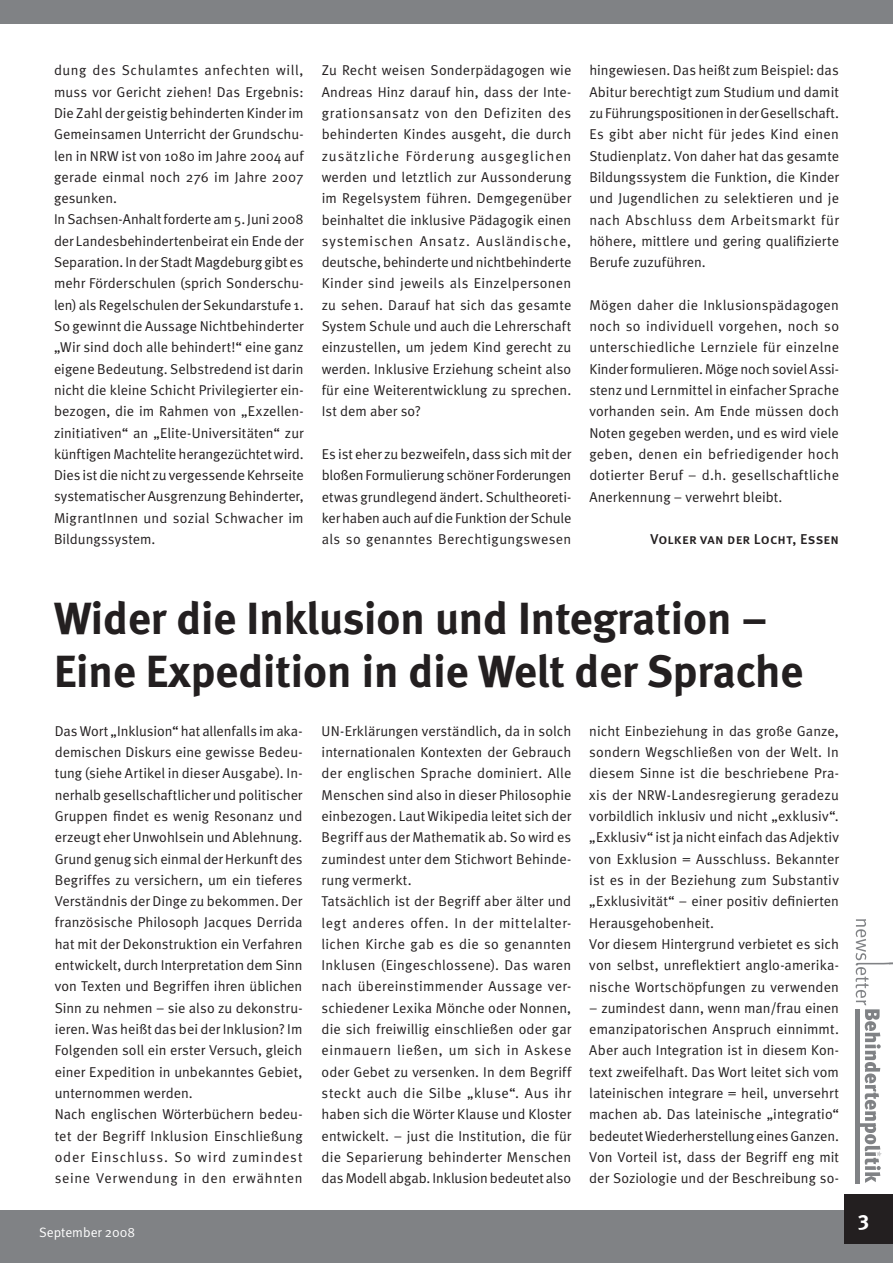
<style>
.page{position:relative;width:893px;height:1263px;background:#fff}
.page>*{position:absolute;margin:0;border:0;box-sizing:border-box;transform-origin:0 0}
.t1{font:45px/53.6px "Meta Bold LF";color:#231f20}
.t2{font:700 21px "Meta";color:#fff}
.t3{font:14.25px/21.3px "Meta Normal";letter-spacing:.005em;color:#231f20;text-align:justify}
.t4{font:14.25px "Meta Medium Caps";letter-spacing:.015em;color:#231f20}
.t5{font:13.5px "Meta Normal";color:#fff}
</style>
<div class="page">
<div style="left:0;top:1210px;width:893px;height:53px;background:#808285"></div>
<div style="left:0;top:0;width:893px;height:24px;background:#808285"></div>
<div style="left:845px;top:1194px;width:48px;height:49px;background:#231f20"></div>
<div style="left:855px;top:1009px;width:5px;height:174px;background:#808285"></div>
<svg style="left:856px;top:919px;width:37px;height:264px"></svg>
<p class="t3" style="left:54px;top:60px;width:251px;text-align:left">dung des Schulamtes anfechten will, muss vor Gericht ziehen! Das Ergebnis:<br>Die Zahl der geistig behinderten Kinder im Gemeinsamen Unterricht der Grundschu&shy;len in NRW ist von 1080 im Jahre 2004 auf gerade einmal noch 276 im Jahre 2007 gesunken.<br>In Sachsen-Anhalt forderte am 5. Juni 2008 der Landesbehindertenbeirat ein Ende der Separation. In der Stadt Magdeburg gibt es mehr Förderschulen (sprich Sonderschu&shy;len) als Regelschulen der Sekundarstufe 1.<br>So gewinnt die Aussage Nichtbehinderter „Wir sind doch alle behindert!“ eine ganz eigene Bedeutung. Selbstredend ist darin nicht die kleine Schicht Privilegierter ein&shy;bezogen, die im Rahmen von „Exzellen&shy;zinitiativen“ an „Elite-Universitäten“ zur künftigen Machtelite herangezüchtet wird.<br>Dies ist die nicht zu vergessende Kehrseite systematischer Ausgrenzung Behinderter, MigrantInnen und sozial Schwacher im Bildungssystem.</p>
<p class="t3" style="left:322px;top:60px;width:251px">Zu Recht weisen Sonderpädagogen wie Andreas Hinz darauf hin, dass der Inte&shy;grationsansatz von den Defiziten des behinderten Kindes ausgeht, die durch zusätzliche Förderung ausgeglichen werden und letztlich zur Aussonderung im Regelsystem führen. Demgegenüber beinhaltet die inklusive Pädagogik einen systemischen Ansatz. Ausländische, deutsche, behinderte und nichtbehinderte Kinder sind jeweils als Einzelpersonen zu sehen. Darauf hat sich das gesamte System Schule und auch die Lehrerschaft einzustellen, um jedem Kind gerecht zu werden. Inklusive Erziehung scheint also für eine Weiterentwicklung zu sprechen.<br>Ist dem aber so?</p>
<p class="t3" style="left:322px;top:443px;width:251px">Es ist eher zu bezweifeln, dass sich mit der bloßen Formulierung schöner Forderungen etwas grundlegend ändert. Schultheoreti&shy;ker haben auch auf die Funktion der Schule als so genanntes Berechtigungswesen</p>
<p class="t3" style="left:589px;top:60px;width:251px">hingewiesen. Das heißt zum Beispiel: das Abitur berechtigt zum Studium und damit zu Führungspositionen in der Gesellschaft.<br>Es gibt aber nicht für jedes Kind einen Studienplatz. Von daher hat das gesamte Bildungssystem die Funktion, die Kinder und Jugendlichen zu selektieren und je nach Abschluss dem Arbeitsmarkt für höhere, mittlere und gering qualifizierte Berufe zuzuführen.</p>
<p class="t3" style="left:589px;top:294px;width:251px">Mögen daher die Inklusionspädagogen noch so individuell vorgehen, noch so unterschiedliche Lernziele für einzelne Kinder formulieren. Möge noch soviel Assi&shy;stenz und Lernmittel in einfacher Sprache vorhanden sein. Am Ende müssen doch Noten gegeben werden, und es wird viele geben, denen ein befriedigender hoch dotierter Beruf – d.h. gesellschaftliche Anerkennung – verwehrt bleibt.</p>
<p class="t4" style="left:651px;top:531px;width:190px">Volker van der Locht, Essen</p>
<h1 class="t1" style="left:54px;top:591px;width:751px">Wider die Inklusion und Integration –<br>Eine Expedition in die Welt der Sprache</h1>
<p class="t3" style="left:55px;top:720px;width:249px;text-align:left">Das Wort „Inklusion“ hat allenfalls im aka&shy;demischen Diskurs eine gewisse Bedeu&shy;tung (siehe Artikel in dieser Ausgabe). In&shy;nerhalb gesellschaftlicher und politischer Gruppen findet es wenig Resonanz und erzeugt eher Unwohlsein und Ablehnung.<br>Grund genug sich einmal der Herkunft des Begriffes zu versichern, um ein tieferes Verständnis der Dinge zu bekommen. Der französische Philosoph Jacques Derrida hat mit der Dekonstruktion ein Verfahren entwickelt, durch Interpretation dem Sinn von Texten und Begriffen ihren üblichen Sinn zu nehmen – sie also zu dekonstru&shy;ieren. Was heißt das bei der Inklusion? Im Folgenden soll ein erster Versuch, gleich einer Expedition in unbekanntes Gebiet, unternommen werden.<br>Nach englischen Wörterbüchern bedeu&shy;tet der Begriff Inklusion Einschließung oder Einschluss. So wird zumindest seine Verwendung in den erwähnten</p>
<p class="t3" style="left:322px;top:720px;width:251px;text-align:left">UN-Erklärungen verständlich, da in solch internationalen Kontexten der Gebrauch der englischen Sprache dominiert. Alle Menschen sind also in dieser Philosophie einbezogen. Laut Wikipedia leitet sich der Begriff aus der Mathematik ab. So wird es zumindest unter dem Stichwort Behinde&shy;rung vermerkt.<br>Tatsächlich ist der Begriff aber älter und legt anderes offen. In der mittelalter&shy;lichen Kirche gab es die so genannten Inklusen (Eingeschlossene). Das waren nach übereinstimmender Aussage ver&shy;schiedener Lexika Mönche oder Nonnen, die sich freiwillig einschließen oder gar einmauern ließen, um sich in Askese oder Gebet zu versenken. In dem Begriff steckt auch die Silbe „kluse“. Aus ihr haben sich die Wörter Klause und Kloster entwickelt. – just die Institution, die für die Separierung behinderter Menschen das Modell abgab. Inklusion bedeutet also</p>
<p class="t3" style="left:589px;top:720px;width:251px;text-align:left">nicht Einbeziehung in das große Ganze, sondern Wegschließen von der Welt. In diesem Sinne ist die beschriebene Pra&shy;xis der NRW-Landesregierung geradezu vorbildlich inklusiv und nicht „exklusiv“. „Exklusiv“ ist ja nicht einfach das Adjektiv von Exklusion = Ausschluss. Bekannter ist es in der Beziehung zum Substantiv „Exklusivität“ – einer positiv definierten Herausgehobenheit.<br>Vor diesem Hintergrund verbietet es sich von selbst, unreflektiert anglo-amerika&shy;nische Wortschöpfungen zu verwenden</p>
<p class="t3" style="left:589px;top:997px;width:251px">– zumindest dann, wenn man/frau einen emanzipatorischen Anspruch einnimmt.<br>Aber auch Integration ist in diesem Kon&shy;text zweifelhaft. Das Wort leitet sich vom lateinischen integrare = heil, unversehrt machen ab. Das lateinische „integratio“ bedeutet Wiederherstellung eines Ganzen.<br>Von Vorteil ist, dass der Begriff eng mit der Soziologie und der Beschreibung so-</p>
<p class="t5" style="left:39px;top:1224px;width:98px">September 2008</p>
<h2 class="t2" style="left:858px;top:1206px;width:13px">3</h2>
</div>
